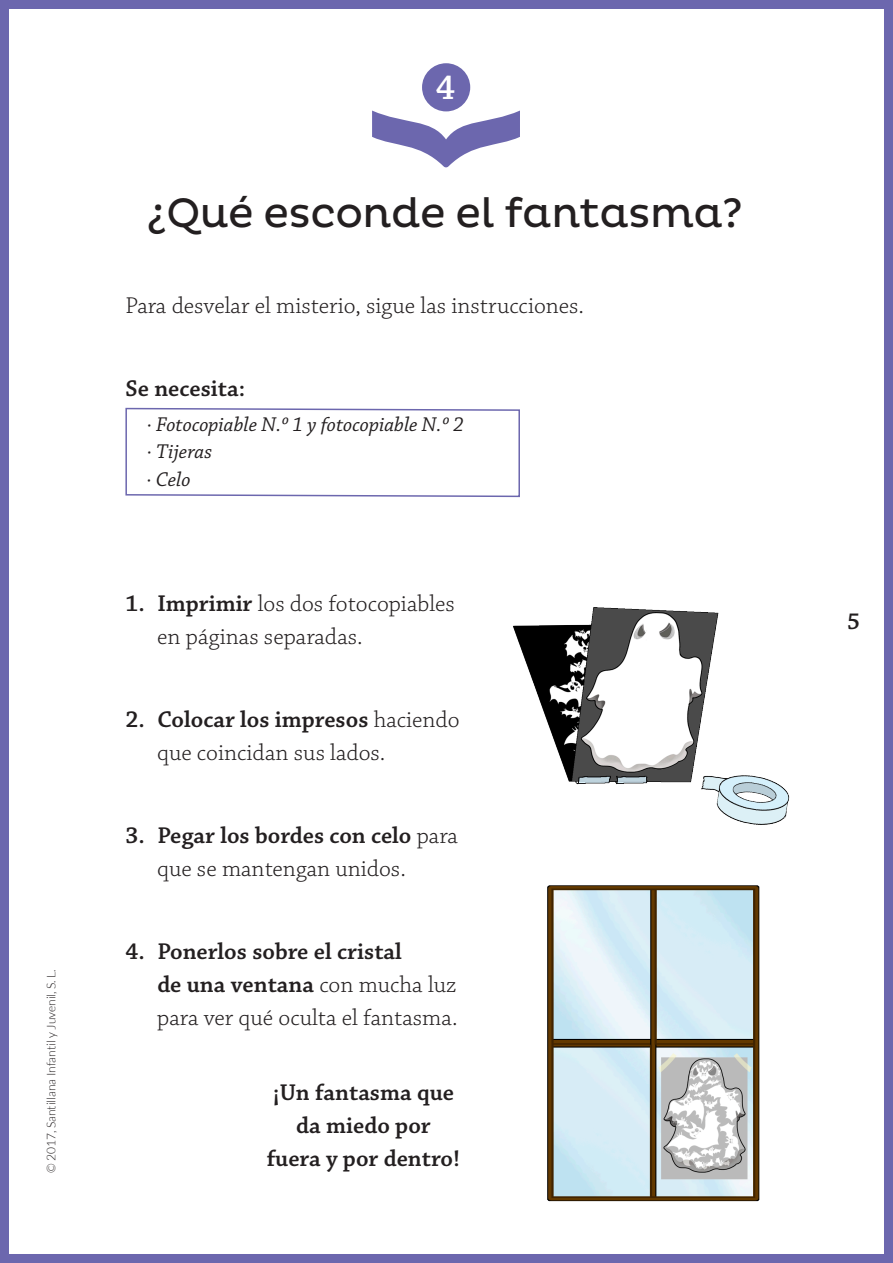
<style>
.page{position:relative;width:893px;height:1263px;background:#fff}
.page>*{position:absolute;margin:0;border:0;box-sizing:border-box;transform-origin:0 0}
.Titulares_Pluto_1{font:42px "Pluto";letter-spacing:-.01em;color:#231f20}
.txt_Ideal_1{font:600 36px "Chaparral Pro";color:#fff}
.Titulares_Pluto_1-2{font:300 24px/33px "Chaparral Pro";color:#231f20}
.Titulares_Pluto_1-3{font:600 24px "Chaparral Pro";color:#231f20}
.Titulares_Pluto_1-4{font:italic 21px/27px "Chaparral Pro";color:#231f20}
.t1{font:300 12px "Lato";color:#231f20}
.s1{font-weight:600}
</style>
<div class="page">
<div style="left:0;top:0;width:893px;height:1263px;border:9px solid #6c67ae"></div>
<svg style="left:372px;top:111px;width:148px;height:56px"></svg>
<svg style="left:125px;top:407px;width:395px;height:91px"></svg>
<img style="left:513px;top:607px;width:277px;height:218px">
<img style="left:547px;top:885px;width:213px;height:317px">
<div style="left:422px;top:63px;width:48px;height:48px;background:#6c67ae;border-radius:50%"></div>
<p class="t1" style="left:45px;top:1173px;width:205px;rotate:-90deg">© 2017, Santillana Infantil y Juvenil, S. L.</p>
<p class="txt_Ideal_1" style="left:436px;top:67px;width:21px">4</p>
<p class="Titulares_Pluto_1" style="left:147px;top:189px;width:597px">¿Qué esconde el fantasma?</p>
<p class="Titulares_Pluto_1-2" style="left:125px;top:290px;width:460px">Para desvelar el misterio, sigue las instrucciones.</p>
<p class="Titulares_Pluto_1-3" style="left:125px;top:374px;width:121px">Se necesita:</p>
<p class="Titulares_Pluto_1-4" style="left:147px;top:412px;width:319px">· Fotocopiable N.º 1 y fotocopiable N.º 2 · Tijeras</p>
<p class="Titulares_Pluto_1-4" style="left:146px;top:467px;width:46px">· Celo</p>
<p class="Titulares_Pluto_1-2" style="left:157px;top:588px;width:299px;text-indent:-32px"><span class="s1">1. Imprimir</span> los dos fotocopiables en páginas separadas.</p>
<p class="Titulares_Pluto_1-2" style="left:157px;top:704px;width:304px;text-indent:-32px"><span class="s1">2. Colocar los impresos</span> haciendo que coincidan sus lados.</p>
<p class="Titulares_Pluto_1-2" style="left:157px;top:820px;width:302px;text-indent:-32px"><span class="s1">3. Pegar los bordes con celo</span> para que se mantengan unidos.</p>
<p class="Titulares_Pluto_1-2" style="left:157px;top:936px;width:302px;text-indent:-32px"><span class="s1">4. Ponerlos sobre el cristal<br>de una ventana</span> con mucha luz para ver qué oculta el fantasma.</p>
<p class="Titulares_Pluto_1-3" style="left:273px;top:1079px;width:183px">¡Un fantasma que</p>
<p class="Titulares_Pluto_1-3" style="left:296px;top:1112px;width:136px">da miedo por</p>
<p class="Titulares_Pluto_1-3" style="left:267px;top:1145px;width:195px">fuera y por dentro!</p>
<p class="Titulares_Pluto_1-3" style="left:847px;top:608px;width:14px">5</p>
</div>
